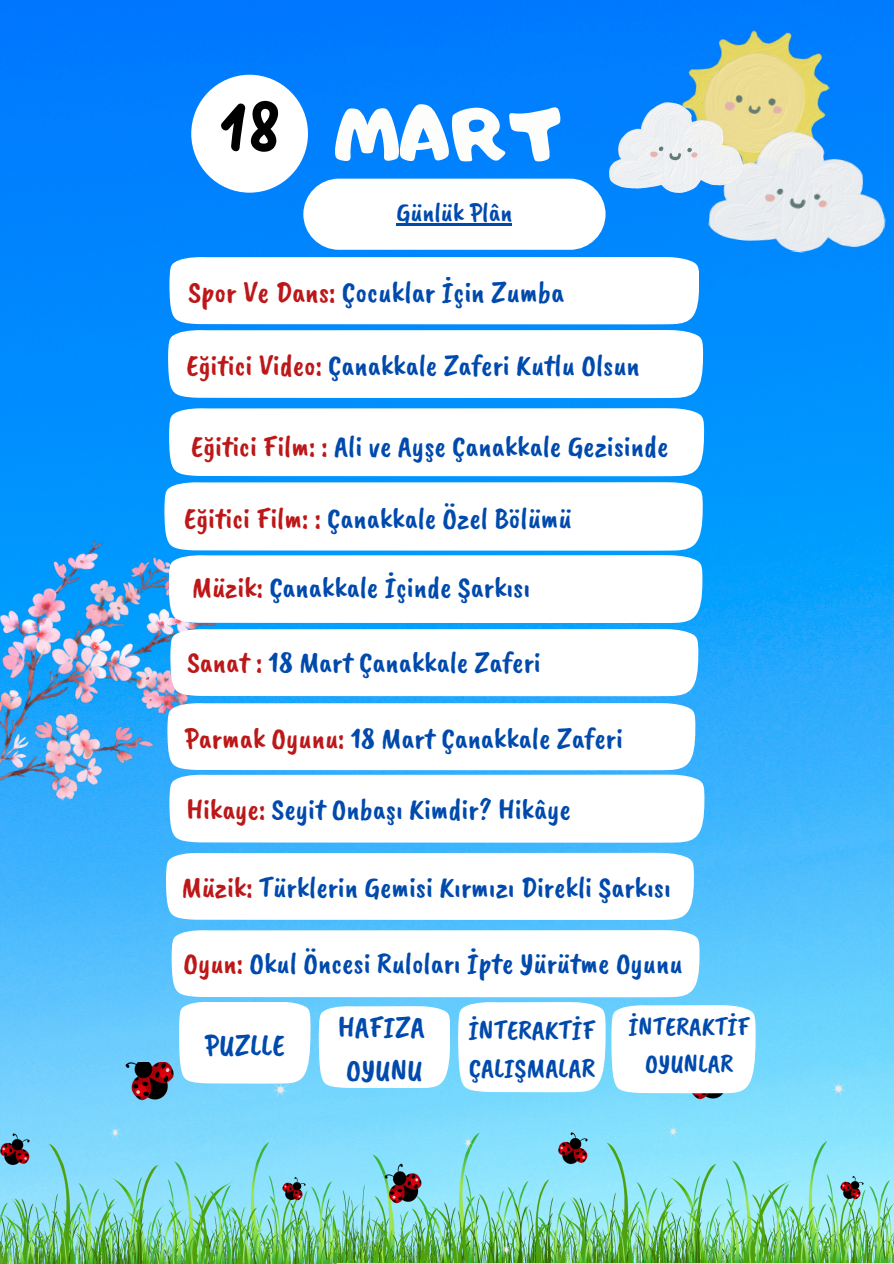
<style>
.page{position:relative;width:894px;height:1264px;background:#fff}
.page>*{position:absolute;margin:0;border:0;box-sizing:border-box;transform-origin:0 0}
.t1{font:73.8px "Adigiana Toybox";color:#fdfdfc}
.t2{font:57px "Lazydog";color:#000}
.t3{font:30.75px/42.8px "Caveat Brush";color:#004aad}
.t4{font:30.6px "Caveat Brush";color:#004aad}
.t5{font:30px "Caveat Brush";color:#004aad}
.t6{font:27.75px/38.2px "Caveat Brush";color:#004aad}
.t7{font:27px "Caveat Brush";color:#004aad}
.t8{font:26.55px/37.2px "Caveat Brush";color:#004aad;text-align:center}
.s1{color:#bc1819}
</style>
<div class="page">
<img style="left:0;top:0;width:893px;height:1263px">
<div style="left:191px;top:75px;width:117px;height:118px;background:#fff;border-radius:50%"></div>
<img style="left:337px;top:1061px;width:556px;height:201px">
<img style="left:675px;top:22px;width:159px;height:102px">
<img style="left:706px;top:124px;width:186px;height:136px">
<img style="left:609px;top:102px;width:133px;height:90px">
<img style="left:0;top:1062px;width:337px;height:201px">
<img style="left:0;top:515px;width:244px;height:300px">
<svg style="left:166px;top:852px;width:527px;height:68px"></svg>
<svg style="left:169px;top:408px;width:535px;height:68px"></svg>
<div style="left:303px;top:179px;width:302px;height:71px;background:#fff;border-radius:36px"></div>
<hr style="left:396px;top:224px;width:116px;height:2px;background:#004aad">
<svg style="left:169px;top:257px;width:530px;height:67px"></svg>
<svg style="left:168px;top:330px;width:535px;height:68px"></svg>
<svg style="left:164px;top:482px;width:538px;height:141px"></svg>
<svg style="left:167px;top:703px;width:537px;height:139px"></svg>
<svg style="left:171px;top:930px;width:584px;height:163px"></svg>
<svg style="left:170px;top:629px;width:528px;height:67px"></svg>
<p class="t2" style="left:218px;top:102px;width:64px">18</p>
<p class="t1" style="left:334px;top:86px;width:231px">MART</p>
<h3 class="t7" style="left:396px;top:195px;width:117px">Günlük Plân</h3>
<h3 class="t4" style="left:188px;top:272px;width:377px"><span class="s1">Spor Ve Dans:</span> Çocuklar İçin Zumba</h3>
<h3 class="t5" style="left:186px;top:346px;width:455px"><span class="s1">Eğitici Video:</span> Çanakkale Zaferi Kutlu Olsun</h3>
<p class="t5" style="left:191px;top:427px;width:479px"><span class="s1">Eğitici Film: :</span> Ali ve Ayşe Çanakkale Gezisinde</p>
<p class="t5" style="left:184px;top:499px;width:389px"><span class="s1">Eğitici Film: :</span> Çanakkale Özel Bölümü</p>
<h2 class="t5" style="left:192px;top:568px;width:340px"><span class="s1">Müzik:</span> Çanakkale İçinde Şarkısı</h2>
<h4 class="t5" style="left:187px;top:643px;width:355px"><span class="s1">Sanat :</span> 18 Mart Çanakkale Zaferi</h4>
<h3 class="t5" style="left:185px;top:719px;width:439px"><span class="s1">Parmak Oyunu:</span> 18 Mart Çanakkale Zaferi</h3>
<h2 class="t5" style="left:186px;top:789px;width:386px"><span class="s1">Hikaye:</span> Seyit Onbaşı Kimdir? Hikâye</h2>
<h3 class="t5" style="left:181px;top:868px;width:491px"><span class="s1">Müzik:</span> Türklerin Gemisi Kırmızı Direkli Şarkısı</h3>
<h2 class="t5" style="left:183px;top:944px;width:500px"><span class="s1">Oyun:</span> Okul Öncesi Ruloları İpte Yürütme Oyunu</h2>
<h3 class="t5" style="left:209px;top:946px;width:379px"><span class="s1">Hikâye:</span> Cesur Pembe Bulut Hikâyesi</h3>
<h3 class="t3" style="left:205px;top:1023px;width:81px">PUZLLE</h3>
<h3 class="t3" style="left:337px;top:1005px;width:89px">HAFIZA<br>OYUNU</h3>
<h3 class="t8" style="left:628px;top:1007px;width:123px">İNTERAKTİF<br>OYUNLAR</h3>
<p class="t6" style="left:468px;top:1010px;width:128px">İNTERAKTİF<br>ÇALIŞMALAR</p>
</div>
